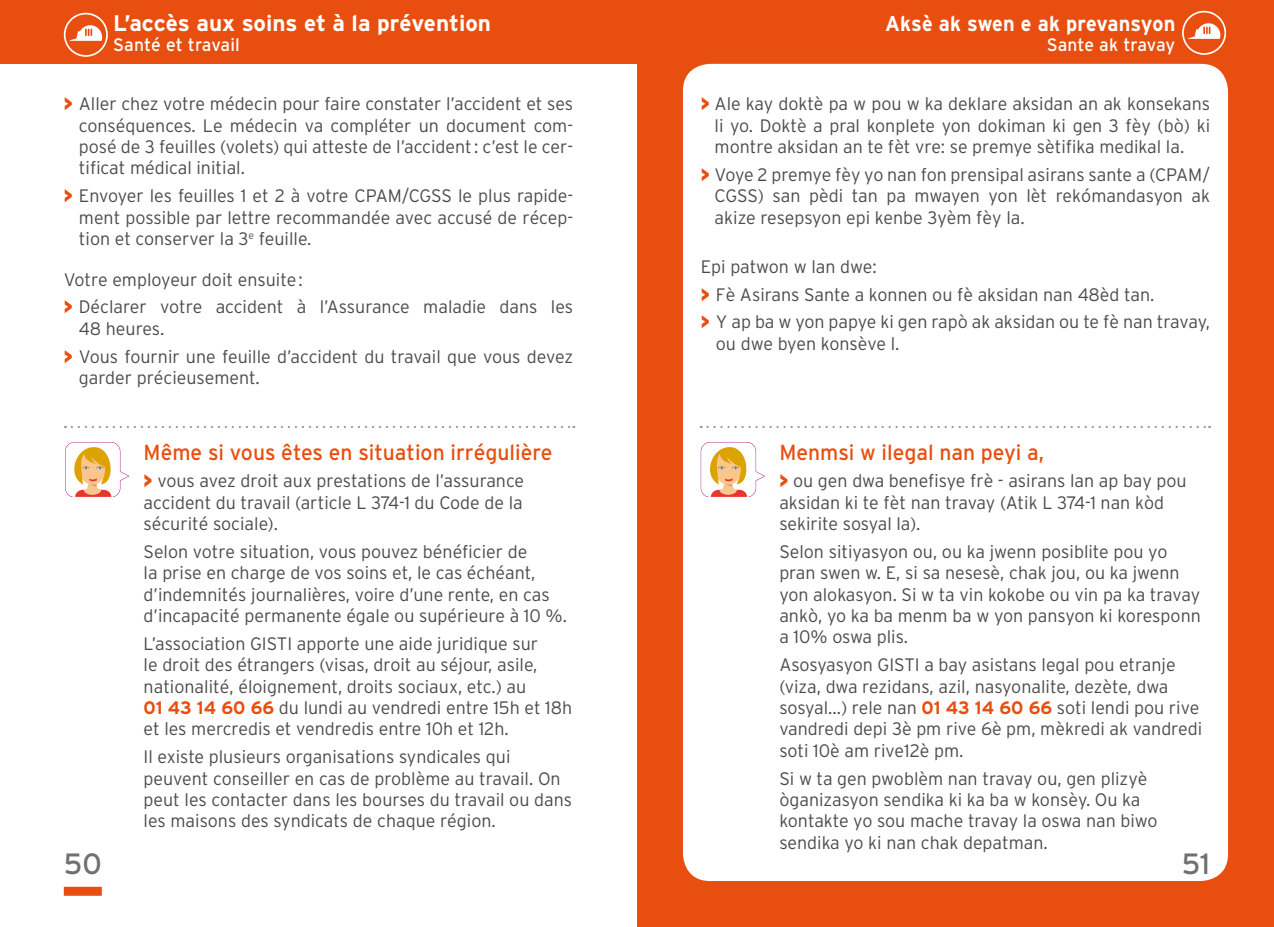
<style>
.page{position:relative;width:1274px;height:927px;background:#fff}
.page>*{position:absolute;margin:0;border:0;box-sizing:border-box;transform-origin:0 0}
.t1{font:29.25px "Interstate";color:#70706f}
.t2{font:700 22.5px "Interstate";color:#fff}
.t3{font:21.82px "Interstate";color:#e84e0f}
.t4{font:700 21.38px "Interstate";letter-spacing:.01em;color:#fff;scale:.93 1}
.t5{font:300 18px/21.4px "Interstate";color:#4b4b4a}
.t6{font:18px "Interstate";color:#fff}
.s1{font-weight:900;color:#e84e0f}
.s2{font-weight:700;color:#e84e0f}
</style>
<div class="page">
<div style="left:0;top:0;width:1273px;height:64px;background:#e84e0f"></div>
<div style="left:637px;top:0;width:636px;height:926px;background:#e84e0f"></div>
<div style="left:682px;top:64px;width:545px;height:816px;background:#fff;border-radius:27px"></div>
<div style="left:64px;top:886px;width:38px;height:9px;background:#e84e0f"></div>
<div style="left:64px;top:13px;width:44px;height:44px;border:2px solid #fff;border-radius:50%"></div>
<svg style="left:70px;top:25px;width:32px;height:16px"></svg>
<div style="left:1181px;top:11px;width:44px;height:44px;border:2px solid #fff;border-radius:50%"></div>
<svg style="left:1187px;top:23px;width:32px;height:16px"></svg>
<svg style="left:65px;top:442px;width:64px;height:54px"></svg>
<svg style="left:72px;top:425px;width:502px;height:3px"></svg>
<svg style="left:700px;top:442px;width:65px;height:54px"></svg>
<svg style="left:707px;top:425px;width:502px;height:3px"></svg>
<p class="t2" style="left:113px;top:10px;width:379px">L’accès aux soins et à la prévention</p>
<p class="t6" style="left:113px;top:35px;width:128px">Santé et travail</p>
<p class="t5" style="left:79px;top:93px;width:495px;text-align:justify;text-indent:-15px"><span class="s1">&gt;</span> Aller chez votre médecin pour faire constater l’accident et ses conséquences. Le médecin va compléter un document com&shy;posé de 3 feuilles (volets) qui atteste de l’accident: c’est le cer&shy;tificat médical initial.</p>
<p class="t5" style="left:79px;top:185px;width:495px;text-align:justify;text-indent:-15px"><span class="s1">&gt;</span> Envoyer les feuilles 1 et 2 à votre CPAM/CGSS le plus rapide&shy;ment possible par lettre recommandée avec accusé de récep&shy;tion et conserver la 3<sup>e</sup> feuille.</p>
<p class="t5" style="left:64px;top:265px;width:510px;line-height:27.7px">Votre employeur doit ensuite:<br><span class="s1">&gt;</span> Déclarer votre accident à l’Assurance maladie dans les</p>
<p class="t5" style="left:64px;top:314px;width:510px;line-height:27.7px;text-indent:15px">48 heures.<br><span class="s1">&gt;</span> Vous fournir une feuille d’accident du travail que vous devez</p>
<p class="t5" style="left:79px;top:366px;width:182px">garder précieusement.</p>
<p class="t4" style="left:885px;top:11px;width:313px">Aksè ak swen e ak prevansyon</p>
<p class="t6" style="left:1046px;top:35px;width:130px">Sante ak travay</p>
<p class="t5" style="left:714px;top:93px;width:497px;text-align:justify;text-indent:-14px"><span class="s1">&gt;</span> Ale kay doktè pa w pou w ka deklare aksidan an ak konsekans li yo. Doktè a pral konplete yon dokiman ki gen 3 fèy (bò) ki montre aksidan an te fèt vre: se premye sètifika medikal la.</p>
<p class="t5" style="left:714px;top:163px;width:497px;text-align:justify;text-indent:-14px"><span class="s1">&gt;</span> Voye 2 premye fèy yo nan fon prensipal asirans sante a (CPAM/ CGSS) san pèdi tan pa mwayen yon lèt rekómandasyon ak akize resepsyon epi kenbe 3yèm fèy la.</p>
<p class="t5" style="left:700px;top:252px;width:510px;line-height:27.7px">Epi patwon w lan dwe:<br><span class="s1">&gt;</span> Fè Asirans Sante a konnen ou fè aksidan nan 48èd tan.<br><span class="s1">&gt;</span> Y ap ba w yon papye ki gen rapò ak aksidan ou te fè nan travay,</p>
<p class="t5" style="left:715px;top:332px;width:185px">ou dwe byen konsève l.</p>
<p class="t3" style="left:144px;top:439px;width:410px">Même si vous êtes en situation irrégulière</p>
<p class="t5" style="left:144px;top:470px;width:382px;text-align:justify"><span class="s1">&gt;</span> vous avez droit aux prestations de l’assurance accident du travail (article L 374-1 du Code de la sécurité sociale).</p>
<p class="t5" style="left:144px;top:540px;width:425px">Selon votre situation, vous pouvez bénéficier de<br>la prise en charge de vos soins et, le cas échéant, d’indemnités journalières, voire d’une rente, en cas d’incapacité permanente égale ou supérieure à 10 %.</p>
<p class="t5" style="left:144px;top:632px;width:430px">L’association GISTI apporte une aide juridique sur<br>le droit des étrangers (visas, droit au séjour, asile, nationalité, éloignement, droits sociaux, etc.) au<br><span class="s2">01 43 14 60 66</span> du lundi au vendredi entre 15h et 18h et les mercredis et vendredis entre 10h et 12h.</p>
<p class="t5" style="left:144px;top:745px;width:430px">Il existe plusieurs organisations syndicales qui peuvent conseiller en cas de problème au travail. On peut les contacter dans les bourses du travail ou dans les maisons des syndicats de chaque région.</p>
<p class="t3" style="left:779px;top:439px;width:266px">Menmsi w ilegal nan peyi a,</p>
<p class="t5" style="left:779px;top:470px;width:408px"><span class="s1">&gt;</span> ou gen dwa benefisye frè - asirans lan ap bay pou aksidan ki te fèt nan travay (Atik L 374-1 nan kòd sekirite sosyal la).</p>
<p class="t5" style="left:779px;top:540px;width:423px">Selon sitiyasyon ou, ou ka jwenn posiblite pou yo pran swen w. E, si sa nesesè, chak jou, ou ka jwenn yon alokasyon. Si w ta vin kokobe ou vin pa ka travay ankò, yo ka ba menm ba w yon pansyon ki koresponn a 10% oswa plis.</p>
<p class="t5" style="left:779px;top:653px;width:424px">Asosyasyon GISTI a bay asistans legal pou etranje (viza, dwa rezidans, azil, nasyonalite, dezète, dwa sosyal...) rele nan <span class="s2">01 43 14 60 66</span> soti lendi pou rive vandredi depi 3è pm rive 6è pm, mèkredi ak vandredi soti 10è am rive12è pm.</p>
<p class="t5" style="left:779px;top:767px;width:380px">Si w ta gen pwoblèm nan travay ou, gen plizyè òganizasyon sendika ki ka ba w konsèy. Ou ka kontakte yo sou mache travay la oswa nan biwo sendika yo ki nan chak depatman.</p>
<h1 class="t1" style="left:64px;top:846px;width:39px">50</h1>
<h1 class="t1" style="left:1181px;top:846px;width:30px">51</h1>
</div>
